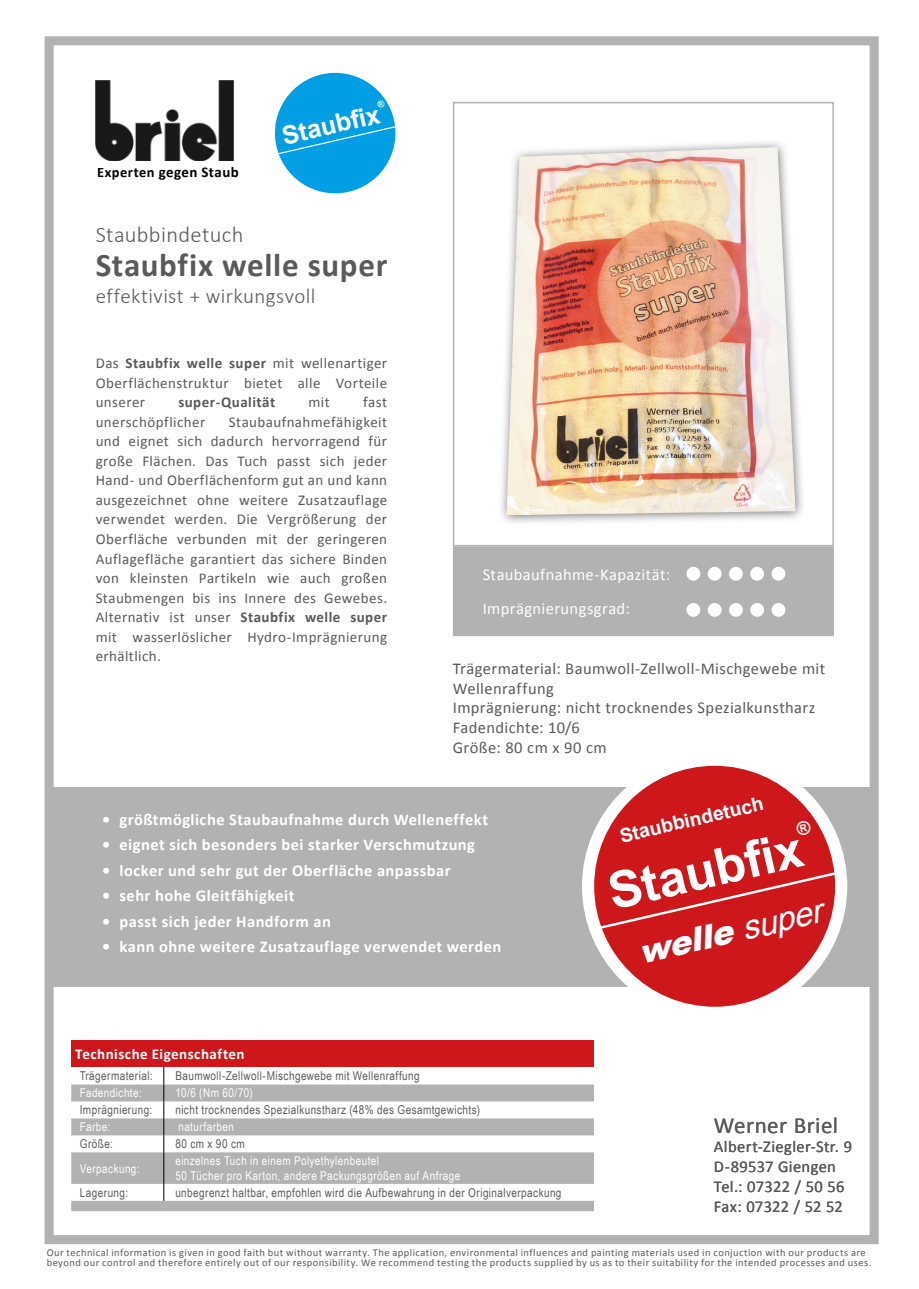
<style>
.page{position:relative;width:919px;height:1289px;background:#fff}
.page>*{position:absolute;margin:0;border:0;box-sizing:border-box;transform-origin:0 0}
.t1{font:700 50.7px "Arial";color:#fff}
.t2{font:italic 900 46.2px "Arial";color:#fff}
.t3{font:700 33px "Calibri";letter-spacing:.02em;color:#5a5a5a}
.t4{font:italic 900 33px "Arial";color:#fff}
.t5{font:700 25.35px "Arial";color:#fff}
.t6{font:23.1px "Calibri";letter-spacing:.02em;color:#5a5a5a}
.t7{font:300 22.5px "Calibri";letter-spacing:.015em;color:#5a5a5a}
.t8{font:300 21px "Calibri";letter-spacing:.015em;color:#5a5a5a}
.t9{font:700 19.5px "Arial";color:#fff}
.t10{font:700 16.5px "Calibri";letter-spacing:.025em;color:#fff}
.t11{font:16.5px/19.8px "Calibri";letter-spacing:.02em;color:#5a5a5a}
.t12{font:16.5px "Calibri";letter-spacing:.025em;color:#fff}
.block{font:15px/19.5px "Calibri";letter-spacing:.03em;color:#5a5a5a;text-align:justify}
.t13{font:700 15px "Calibri";letter-spacing:.03em;color:#fff}
.block-2{font:700 15px "Calibri";letter-spacing:.03em;color:#5a5a5a}
.t14{font:700 14.85px "Calibri";letter-spacing:.03em;color:#000}
.t15{font:12.15px "Arial Narrow";letter-spacing:.035em;color:#5a5a5a}
.t16{font:12.15px/14.5px "Arial Narrow";letter-spacing:.035em;color:#fff}
.t17{font:10.5px/10.5px "Calibri";letter-spacing:.04em;color:#5a5a5a}
.s1{font-size:14.4px}
.s2{font-weight:700}
.s3{font-weight:400}
</style>
<div class="page">
<div style="left:272px;top:70px;width:126px;height:126px;background:#009fe3;border-radius:50%"></div>
<div style="left:269px;top:67px;width:132px;height:132px;border:6px solid #fff;border-radius:50%"></div>
<svg style="left:277px;top:125px;width:121px;height:30px"></svg>
<div style="left:45px;top:36px;width:833px;height:1208px;border:9px solid #b3b2b2"></div>
<div style="left:53px;top:787px;width:823px;height:199px;background:#b3b2b2"></div>
<div style="left:588px;top:759px;width:253px;height:253px;background:#cd171a;border-radius:50%"></div>
<div style="left:582px;top:753px;width:265px;height:265px;border:12px solid #fff;border-radius:50%"></div>
<svg style="left:598px;top:870px;width:242px;height:60px"></svg>
<div style="left:453px;top:546px;width:380px;height:90px;background:#b3b2b2;border:2px solid #b3b2b2"></div>
<div style="left:686px;top:567px;width:14px;height:13px;background:#fff;border-radius:50%"></div>
<div style="left:707px;top:567px;width:14px;height:13px;background:#fff;border-radius:50%"></div>
<div style="left:729px;top:567px;width:13px;height:13px;background:#fff;border-radius:50%"></div>
<div style="left:750px;top:567px;width:14px;height:13px;background:#fff;border-radius:50%"></div>
<div style="left:771px;top:567px;width:14px;height:13px;background:#fff;border-radius:50%"></div>
<div style="left:686px;top:603px;width:14px;height:14px;background:#fff;border-radius:50%"></div>
<div style="left:707px;top:603px;width:14px;height:14px;background:#fff;border-radius:50%"></div>
<div style="left:729px;top:603px;width:13px;height:14px;background:#fff;border-radius:50%"></div>
<div style="left:750px;top:603px;width:14px;height:14px;background:#fff;border-radius:50%"></div>
<div style="left:771px;top:603px;width:14px;height:14px;background:#fff;border-radius:50%"></div>
<div style="left:453px;top:102px;width:380px;height:444px;border:2px solid #b3b2b2"></div>
<img style="left:501px;top:142px;width:302px;height:381px">
<img style="left:96px;top:81px;width:137px;height:80px">
<div style="left:71px;top:1040px;width:523px;height:26px;background:#cd171a"></div>
<svg style="left:71px;top:1084px;width:523px;height:127px;fill:#b3b2b2"></svg>
<svg style="left:163px;top:1066px;width:1px;height:86px"></svg>
<hr style="left:163px;top:1152px;width:1px;height:31px;background:#000">
<svg style="left:163px;top:1183px;width:1px;height:17px"></svg>
<p class="t14" style="left:97px;top:162px;width:143px"><span class="s1">Experten</span> gegen Staub</p>
<h3 class="t5" style="left:278px;top:120px;width:101px;rotate:-13deg">Staubfix</h3>
<p class="t7" style="left:96px;top:220px;width:149px">Staubbindetuch</p>
<p class="t3" style="left:96px;top:244px;width:293px">Staubfix welle super</p>
<p class="t8" style="left:96px;top:283px;width:221px">effektivist + wirkungsvoll</p>
<p class="block" style="left:96px;top:354px;width:293px">Das <span class="s2">Staubfix welle super</span> mit wellenartiger Oberflächenstruktur bietet alle Vorteile unserer</p>
<p class="block-2" style="left:178px;top:393px;width:98px">super-Qualität</p>
<p class="block" style="left:308px;top:393px;width:23px">mit</p>
<p class="block" style="left:363px;top:393px;width:26px">fast</p>
<p class="block" style="left:96px;top:412px;width:111px">unerschöpflicher</p>
<p class="block" style="left:96px;top:412px;width:293px;text-indent:133px">Staubaufnahmefähigkeit und eignet sich dadurch hervorragend für große Flächen. Das Tuch passt sich jeder Hand- und Oberflächenform gut an und kann ausgezeichnet ohne weitere Zusatzauflage verwendet werden. Die Vergrößerung der Oberfläche verbunden mit der geringeren Auflagefläche garantiert das sichere Binden von kleinsten Partikeln wie auch großen Staubmengen bis ins Innere des Gewebes.<br>Alternativ ist unser <span class="s2">Staubfix welle super </span>mit wasserlöslicher Hydro-Imprägnierung erhältlich.</p>
<p class="t12" style="left:482px;top:564px;width:189px">Staubaufnahme-Kapazität:</p>
<p class="t12" style="left:482px;top:598px;width:148px">Imprägnierungsgrad:</p>
<p class="t11" style="left:453px;top:658px;width:374px">Trägermaterial: Baumwoll-Zellwoll-Mischgewebe mit<br>Wellenraffung</p>
<p class="t11" style="left:453px;top:698px;width:364px">Imprägnierung: nicht trocknendes Spezialkunstharz</p>
<p class="t11" style="left:453px;top:718px;width:129px">Fadendichte: 10/6</p>
<p class="t11" style="left:453px;top:737px;width:155px">Größe: 80 cm x 90 cm</p>
<p class="t10" style="left:102px;top:808px;width:387px">• größtmögliche Staubaufnahme durch Welleneffekt</p>
<p class="t10" style="left:102px;top:834px;width:374px">• eignet sich besonders bei starker Verschmutzung</p>
<p class="t10" style="left:102px;top:859px;width:350px">• locker und sehr gut der Oberfläche anpassbar</p>
<p class="t10" style="left:102px;top:885px;width:194px">• sehr hohe Gleitfähigkeit</p>
<p class="t10" style="left:102px;top:910px;width:230px">• passt sich jeder Handform an</p>
<p class="t10" style="left:102px;top:936px;width:401px">• kann ohne weitere Zusatzauflage verwendet werden</p>
<p class="t9" style="left:617px;top:823px;width:148px;rotate:-13deg">Staubbindetuch</p>
<p class="t1" style="left:601px;top:859px;width:199px;rotate:-13deg">Staubfix</p>
<p class="t4" style="left:633px;top:929px;width:189px;rotate:-13deg">welle <span class="s3">super</span></p>
<p class="t2" style="left:657px;top:920px;width:120px;rotate:-13deg">ultra</p>
<p class="t13" style="left:75px;top:1044px;width:171px">Technische Eigenschaften</p>
<p class="t15" style="left:80px;top:1066px;width:74px">Trägermaterial:</p>
<p class="t15" style="left:175px;top:1066px;width:246px">Baumwoll-Zellwoll-Mischgewebe mit Wellenraffung</p>
<p class="t16" style="left:80px;top:1085px;width:63px">Fadendichte:</p>
<p class="t16" style="left:175px;top:1085px;width:79px">10/6 (Nm 60/70)</p>
<p class="t15" style="left:80px;top:1101px;width:74px">Imprägnierung:</p>
<p class="t15" style="left:175px;top:1101px;width:306px">nicht trocknendes Spezialkunstharz (48% des Gesamtgewichts)</p>
<p class="t16" style="left:80px;top:1119px;width:32px">Farbe:</p>
<p class="t16" style="left:178px;top:1119px;width:57px">naturfarben</p>
<p class="t15" style="left:80px;top:1135px;width:35px">Größe:</p>
<p class="t15" style="left:175px;top:1135px;width:71px">80 cm x 90 cm</p>
<p class="t16" style="left:80px;top:1160px;width:61px">Verpackung:</p>
<p class="t16" style="left:175px;top:1153px;width:286px">einzelnes Tuch in einem Polyethylenbeutel<br>50 Tücher pro Karton, andere Packungsgrößen auf Anfrage</p>
<p class="t15" style="left:80px;top:1183px;width:50px">Lagerung:</p>
<p class="t15" style="left:175px;top:1183px;width:387px">unbegrenzt haltbar, empfohlen wird die Aufbewahrung in der Originalverpackung</p>
<p class="t6" style="left:713px;top:1110px;width:126px">Werner Briel</p>
<p class="t11" style="left:713px;top:1136px;width:140px">Albert-Ziegler-Str. 9</p>
<p class="t11" style="left:713px;top:1156px;width:123px">D-89537 Giengen</p>
<p class="t11" style="left:713px;top:1176px;width:132px">Tel.: 07322 / 50 56</p>
<p class="t11" style="left:713px;top:1196px;width:130px">Fax: 07322 / 52 52</p>
<p class="t17" style="left:47px;top:1246px;width:826px">Our technical information is given in good faith but without warranty. The application, environmental influences and painting materials used in conjuction with our products are beyond our control and therefore entirely out of our responsibility. We recommend testing the products supplied by us as to their suitability for the intended processes and uses.</p>
</div>
